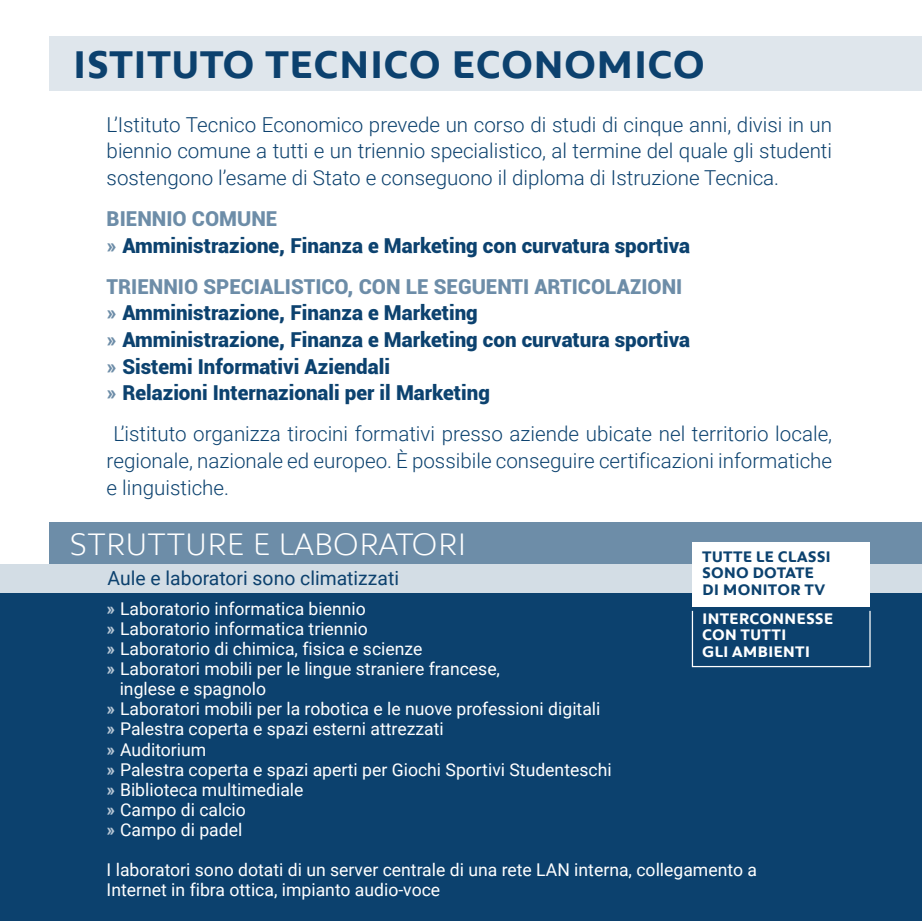
<style>
.page{position:relative;width:922px;height:921px;background:#fff}
.page>*{position:absolute;margin:0;border:0;box-sizing:border-box;transform-origin:0 0}
.t1{font:700 39.75px "Peugeot";color:#0c416e}
.t2{font:300 32px "Peugeot";color:#fff}
.t3{font:900 20.5px/26.5px "Roboto";color:#0c426f}
.t4{font:300 20.5px/26.5px "Roboto";color:#0c416e;text-align:justify}
.t5{font:300 20.5px/26.5px "Roboto";color:#0c426f;text-align:justify}
.t6{font:19.25px "Roboto";color:#0c416e}
.t7{font:17.5px/20px "Roboto";color:#fff}
.t8{font:700 15.75px/16.5px "Peugeot";color:#0c426f}
.t9{font:700 15.75px/16.5px "Peugeot";color:#fff}
.s1{color:#6d8da8}
.s2{font-weight:900;color:#b6c6d4}
</style>
<div class="page">
<div style="left:49px;top:37px;width:872px;height:54px;background:#dfe6ec"></div>
<div style="left:49px;top:522px;width:872px;height:43px;background:#6d8da8"></div>
<div style="left:0;top:565px;width:921px;height:355px;background:#0c416e"></div>
<div style="left:0;top:564px;width:921px;height:28px;background:#d3dde5"></div>
<div style="left:692px;top:541px;width:177px;height:65px;background:#fff"></div>
<div style="left:691px;top:610px;width:179px;height:57px;border:1px solid #fff"></div>
<h1 class="t1" style="left:73px;top:38px;width:633px">ISTITUTO TECNICO ECONOMICO</h1>
<p class="t4" style="left:107px;top:110px;width:727px">L’Istituto Tecnico Economico prevede un corso di studi di cinque anni, divisi in un biennio comune a tutti e un triennio specialistico, al termine del quale gli studenti sostengono l’esame di Stato e conseguono il diploma di Istruzione Tecnica.</p>
<p class="t3" style="left:107px;top:205px;width:585px"><span class="s1">BIENNIO COMUNE<br>»</span> Amministrazione, Finanza e Marketing con curvatura sportiva</p>
<p class="t3" style="left:107px;top:272px;width:585px"><span class="s1">TRIENNIO SPECIALISTICO, CON LE SEGUENTI ARTICOLAZIONI »</span> Amministrazione, Finanza e Marketing<br><span class="s1">»</span> Amministrazione, Finanza e Marketing con curvatura sportiva <span class="s1">»</span> Sistemi Informativi Aziendali<br><span class="s1">»</span> Relazioni Internazionali per il Marketing</p>
<p class="t5" style="left:107px;top:420px;width:727px;text-indent:7px">L’istituto organizza tirocini formativi presso aziende ubicate nel territorio locale, regionale, nazionale ed europeo. È possibile conseguire certificazioni informatiche e linguistiche.</p>
<h2 class="t2" style="left:70px;top:522px;width:398px">STRUTTURE E LABORATORI</h2>
<p class="t8" style="left:702px;top:547px;width:130px">TUTTE LE CLASSI<br>SONO DOTATE<br>DI MONITOR TV</p>
<p class="t9" style="left:702px;top:609px;width:133px">INTERCONNESSE<br>CON TUTTI<br>GLI AMBIENTI</p>
<p class="t6" style="left:107px;top:564px;width:293px">Aule e laboratori sono climatizzati</p>
<p class="t7" style="left:107px;top:597px;width:261px"><span class="s2">»</span> Laboratorio informatica biennio</p>
<p class="t7" style="left:107px;top:617px;width:262px"><span class="s2">»</span> Laboratorio informatica triennio</p>
<p class="t7" style="left:107px;top:638px;width:317px"><span class="s2">»</span> Laboratorio di chimica, fisica e scienze</p>
<p class="t7" style="left:107px;top:658px;width:395px"><span class="s2">»</span> Laboratori mobili per le lingue straniere francese,</p>
<p class="t7" style="left:120px;top:678px;width:148px">inglese e spagnolo</p>
<p class="t7" style="left:107px;top:698px;width:495px"><span class="s2">»</span> Laboratori mobili per la robotica e le nuove professioni digitali</p>
<p class="t7" style="left:107px;top:718px;width:338px"><span class="s2">»</span> Palestra coperta e spazi esterni attrezzati</p>
<p class="t7" style="left:107px;top:738px;width:101px"><span class="s2">»</span> Auditorium</p>
<p class="t7" style="left:107px;top:758px;width:506px"><span class="s2">»</span> Palestra coperta e spazi aperti per Giochi Sportivi Studenteschi</p>
<p class="t7" style="left:107px;top:778px;width:198px"><span class="s2">»</span> Biblioteca multimediale</p>
<p class="t7" style="left:107px;top:798px;width:141px"><span class="s2">»</span> Campo di calcio</p>
<p class="t7" style="left:107px;top:818px;width:137px"><span class="s2">»</span> Campo di padel</p>
<p class="t7" style="left:107px;top:859px;width:651px">I laboratori sono dotati di un server centrale di una rete LAN interna, collegamento a<br>Internet in fibra ottica, impianto audio-voce</p>
</div>
